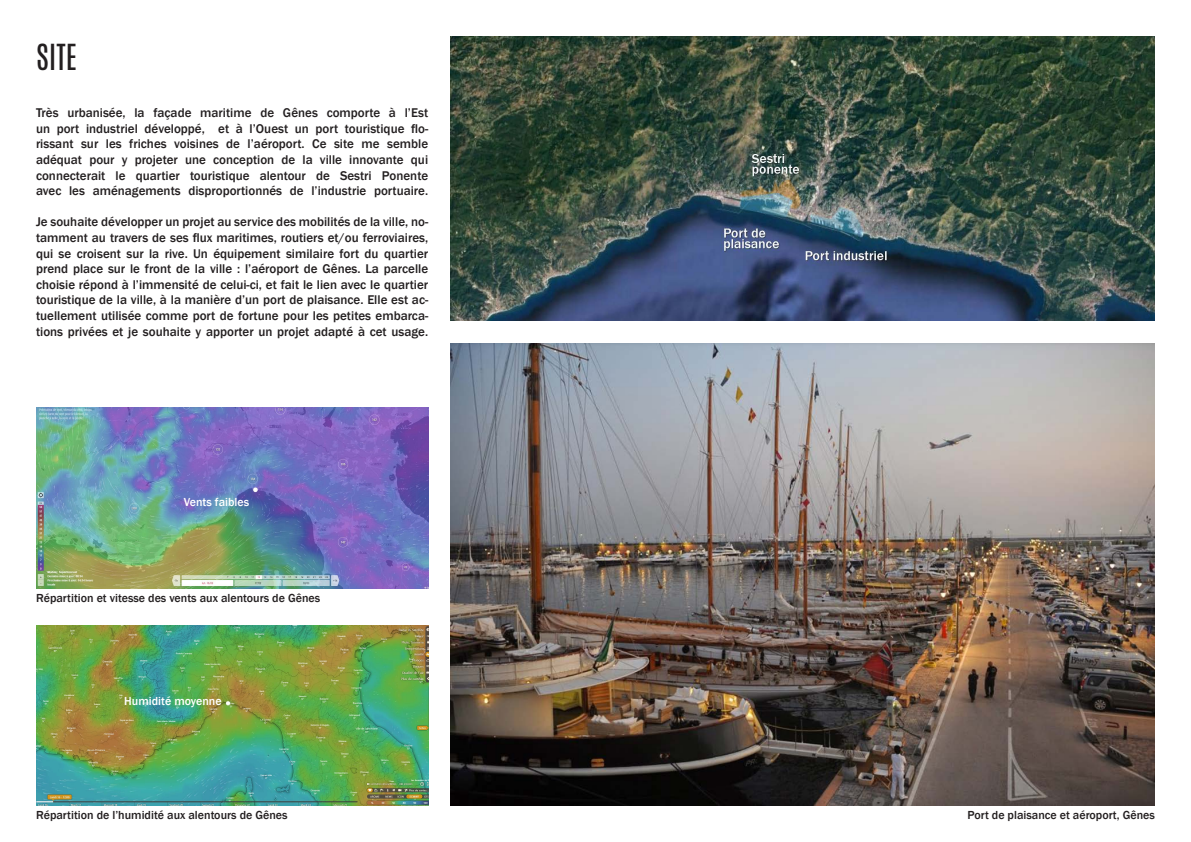
<style>
.page{position:relative;width:1191px;height:842px;background:#fff}
.page>*{position:absolute;margin:0;border:0;box-sizing:border-box;transform-origin:0 0}
.t1{font:30px "Antonio";color:#231f20}
.t2{font:500 13px/15.6px "Franklin Gothic";color:#231f20;text-align:justify}
.t3{font:500 12px "Franklin Gothic";color:#231f20}
.t4{font:500 12px "Franklin Gothic";color:#fff}
</style>
<div class="page">
<img style="left:451px;top:36px;width:704px;height:284px">
<img style="left:36px;top:407px;width:392px;height:181px">
<img style="left:36px;top:625px;width:392px;height:181px">
<img style="left:451px;top:343px;width:703px;height:463px">
<p class="t1" style="left:36px;top:35px;width:43px">SITE</p>
<p class="t2" style="left:36px;top:105px;width:394px">Très urbanisée, la façade maritime de Gênes comporte à l’Est un port industriel développé, et à l’Ouest un port touristique flo&shy;rissant sur les friches voisines de l’aéroport. Ce site me semble adéquat pour y projeter une conception de la ville innovante qui connecterait le quartier touristique alentour de Sestri Ponente avec les aménagements disproportionnés de l’industrie portuaire.</p>
<p class="t2" style="left:36px;top:214px;width:394px">Je souhaite développer un projet au service des mobilités de la ville, no&shy;tamment au travers de ses flux maritimes, routiers et/ou ferroviaires, qui se croisent sur la rive. Un équipement similaire fort du quartier prend place sur le front de la ville : l’aéroport de Gênes. La parcelle choisie répond à l’immensité de celui-ci, et fait le lien avec le quartier touristique de la ville, à la manière d’un port de plaisance. Elle est ac&shy;tuellement utilisée comme port de fortune pour les petites embarca&shy;tions privées et je souhaite y apporter un projet adapté à cet usage.</p>
<p class="t4" style="left:184px;top:495px;width:67px">Vents faibles</p>
<p class="t3" style="left:36px;top:590px;width:286px">Répartition et vitesse des vents aux alentours de Gênes</p>
<p class="t4" style="left:124px;top:693px;width:99px">Humidité moyenne</p>
<p class="t3" style="left:36px;top:807px;width:253px">Répartition de l’humidité aux alentours de Gênes</p>
<p class="t3" style="left:967px;top:807px;width:189px">Port de plaisance et aéroport, Gênes</p>
</div>
